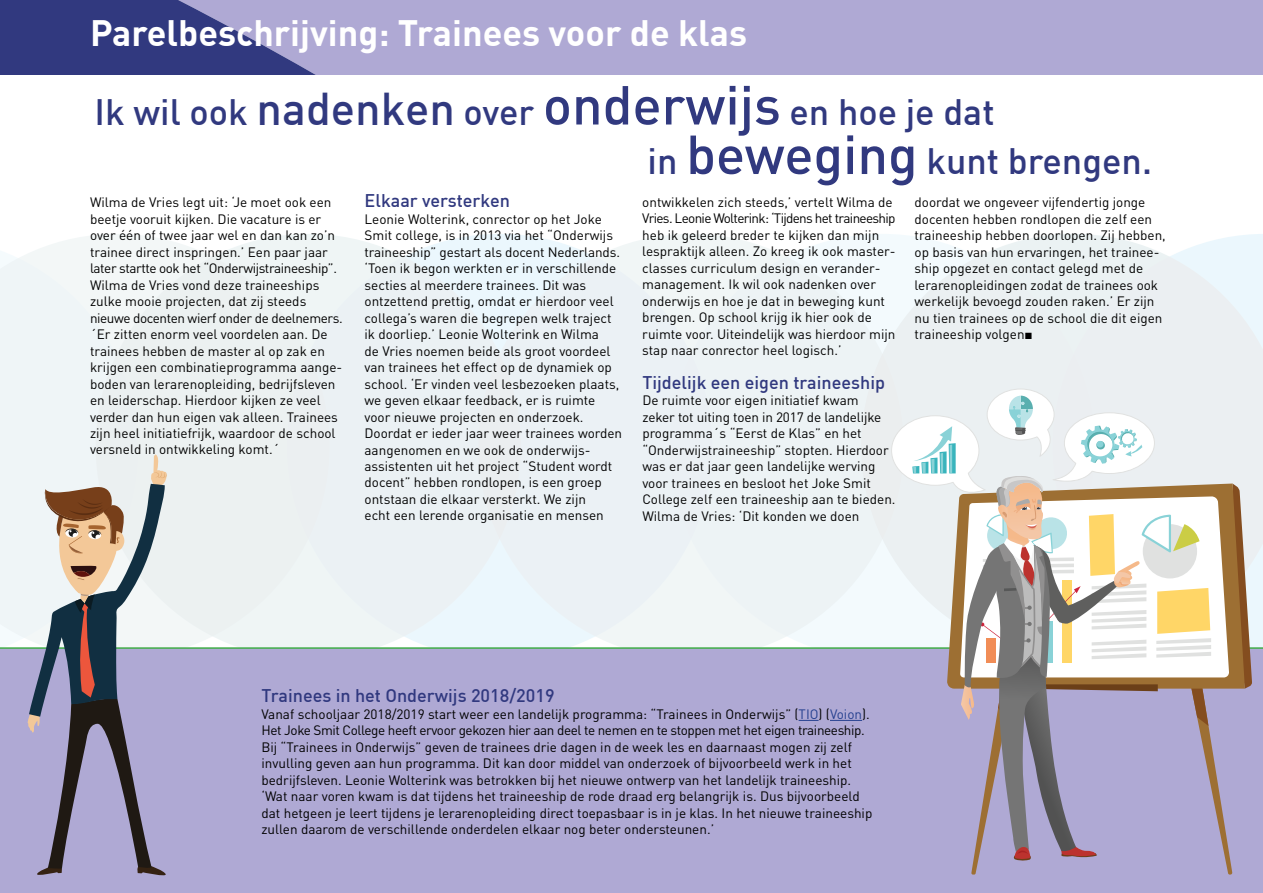
<style>
.page{position:relative;width:1263px;height:893px;background:#fff}
.page>*{position:absolute;margin:0;border:0;box-sizing:border-box;transform-origin:0 0}
.t1{font:500 36px/49.5px "DIN Pro";color:#31397f}
.t2{font:700 36px "DIN Pro";color:#fff}
.t3{font:500 18px "DIN Pro";color:#31397f}
.t4{font:13.5px/16.5px "DIN Pro";color:#000}
.s1{font-size:45px}
.s2{font-size:54px}
.s3{font-family:"Arial";font-weight:700}
.s4{color:#25408f}
</style>
<div class="page">
<svg style="left:0;top:234px;width:253px;height:413px;fill:#eff5f7"></svg>
<div style="left:96px;top:234px;width:425px;height:425px;background:#ecf1f1;border-radius:50%"></div>
<div style="left:670px;top:234px;width:425px;height:425px;background:#f3fafd;border-radius:50%"></div>
<div style="left:287px;top:234px;width:425px;height:425px;background:#ebf1f4;border-radius:50%"></div>
<div style="left:478px;top:234px;width:426px;height:425px;background:#edf3f5;border-radius:50%"></div>
<svg style="left:883px;top:235px;width:169px;height:318px;fill:#ebf0f2"></svg>
<svg style="left:1052px;top:234px;width:211px;height:413px;background:#ebf1f4"></svg>
<div style="left:0;top:647px;width:1263px;height:246px;background:#afa9d4"></div>
<svg style="left:799px;top:720px;width:19px;height:1px"></svg>
<hr style="left:830px;top:720px;width:32px;height:1px;background:#25408f">
<div style="left:1023px;top:0;width:240px;height:75px;background:#afa9d4"></div>
<svg style="left:0;top:0;width:1023px;height:75px;background:#908dbf"></svg>
<svg style="left:891px;top:389px;width:361px;height:486px"></svg>
<svg style="left:27px;top:452px;width:140px;height:426px"></svg>
<h1 class="t2" style="left:90px;top:9px;width:659px">Parelbeschrijving: Trainees voor de klas</h1>
<h1 class="t1" style="left:647px;top:86px;width:506px;text-indent:-553px">Ik wil ook <span class="s1">nadenken</span> over <span class="s2">onderwijs</span> en hoe je dat<br>in <span class="s2">beweging</span> kunt brengen.</h1>
<p class="t4" style="left:915px;top:193px;width:253px">doordat we ongeveer vijfendertig jonge docenten hebben rondlopen die zelf een traineeship hebben doorlopen. Zij hebben, op basis van hun ervaringen, het trainee&shy;ship opgezet en contact gelegd met de lerarenopleidingen zodat de trainees ook werkelijk bevoegd zouden raken.’ Er zijn nu tien trainees op de school die dit eigen traineeship volgen<span class="s3">■</span></p>
<h2 class="t3" style="left:364px;top:189px;width:147px">Elkaar versterken</h2>
<p class="t4" style="left:364px;top:210px;width:259px">Leonie Wolterink, conrector op het Joke Smit college, is in 2013 via het “Onderwijs traineeship” gestart als docent Nederlands. ‘Toen ik begon werkten er in verschillende secties al meerdere trainees. Dit was ontzettend prettig, omdat er hierdoor veel collega’s waren die begrepen welk traject ik doorliep.’ Leonie Wolterink en Wilma<br>de Vries noemen beide als groot voordeel van trainees het effect op de dynamiek op school. ‘Er vinden veel lesbezoeken plaats, we geven elkaar feedback, er is ruimte voor nieuwe projecten en onderzoek.<br>Doordat er ieder jaar weer trainees worden aangenomen en we ook de onderwijs&shy;assistenten uit het project “Student wordt docent” hebben rondlopen, is een groep ontstaan die elkaar versterkt. We zijn<br>echt een lerende organisatie en mensen</p>
<p class="t4" style="left:90px;top:193px;width:254px">Wilma de Vries legt uit: ‘Je moet ook een beetje vooruit kijken. Die vacature is er over één of twee jaar wel en dan kan zo’n trainee direct inspringen.’ Een paar jaar later startte ook het “Onderwijstraineeship”.<br>Wilma de Vries vond deze traineeships zulke mooie projecten, dat zij steeds nieuwe docenten wierf onder de deelnemers. ´Er zitten enorm veel voordelen aan. De trainees hebben de master al op zak en krijgen een combinatieprogramma aange&shy;boden van lerarenopleiding, bedrijfsleven en leiderschap. Hierdoor kijken ze veel verder dan hun eigen vak alleen. Trainees zijn heel initiatiefrijk, waardoor de school versneld in ontwikkeling komt.´</p>
<p class="t4" style="left:642px;top:193px;width:255px">ontwikkelen zich steeds,’ vertelt Wilma de Vries. Leonie Wolterink: ‘Tijdens het traineeship heb ik geleerd breder te kijken dan mijn lespraktijk alleen. Zo kreeg ik ook master&shy;classes curriculum design en verander&shy;management. Ik wil ook nadenken over onderwijs en hoe je dat in beweging kunt brengen. Op school krijg ik hier ook de ruimte voor. Uiteindelijk was hierdoor mijn stap naar conrector heel logisch.’</p>
<h2 class="t3" style="left:642px;top:370px;width:244px">Tijdelijk een eigen traineeship</h2>
<p class="t4" style="left:642px;top:391px;width:255px">De ruimte voor eigen initiatief kwam<br>zeker tot uiting toen in 2017 de landelijke programma´s “Eerst de Klas” en het “Onderwijstraineeship” stopten. Hierdoor was er dat jaar geen landelijke werving voor trainees en besloot het Joke Smit College zelf een traineeship aan te bieden.<br>Wilma de Vries: ‘Dit konden we doen</p>
<h2 class="t3" style="left:261px;top:684px;width:295px">Trainees in het Onderwijs 2018/2019</h2>
<p class="t4" style="left:261px;top:705px;width:612px">Vanaf schooljaar 2018/2019 start weer een landelijk programma: “Trainees in Onderwijs” (<span class="s4">TIO</span>) (<span class="s4">Voion</span>).<br>Het Joke Smit College heeft ervoor gekozen hier aan deel te nemen en te stoppen met het eigen traineeship.<br>Bij “Trainees in Onderwijs” geven de trainees drie dagen in de week les en daarnaast mogen zij zelf invulling geven aan hun programma. Dit kan door middel van onderzoek of bijvoorbeeld werk in het bedrijfsleven. Leonie Wolterink was betrokken bij het nieuwe ontwerp van het landelijk traineeship. ‘Wat naar voren kwam is dat tijdens het traineeship de rode draad erg belangrijk is. Dus bijvoorbeeld dat hetgeen je leert tijdens je lerarenopleiding direct toepasbaar is in je klas. In het nieuwe traineeship zullen daarom de verschillende onderdelen elkaar nog beter ondersteunen.’</p>
</div>
